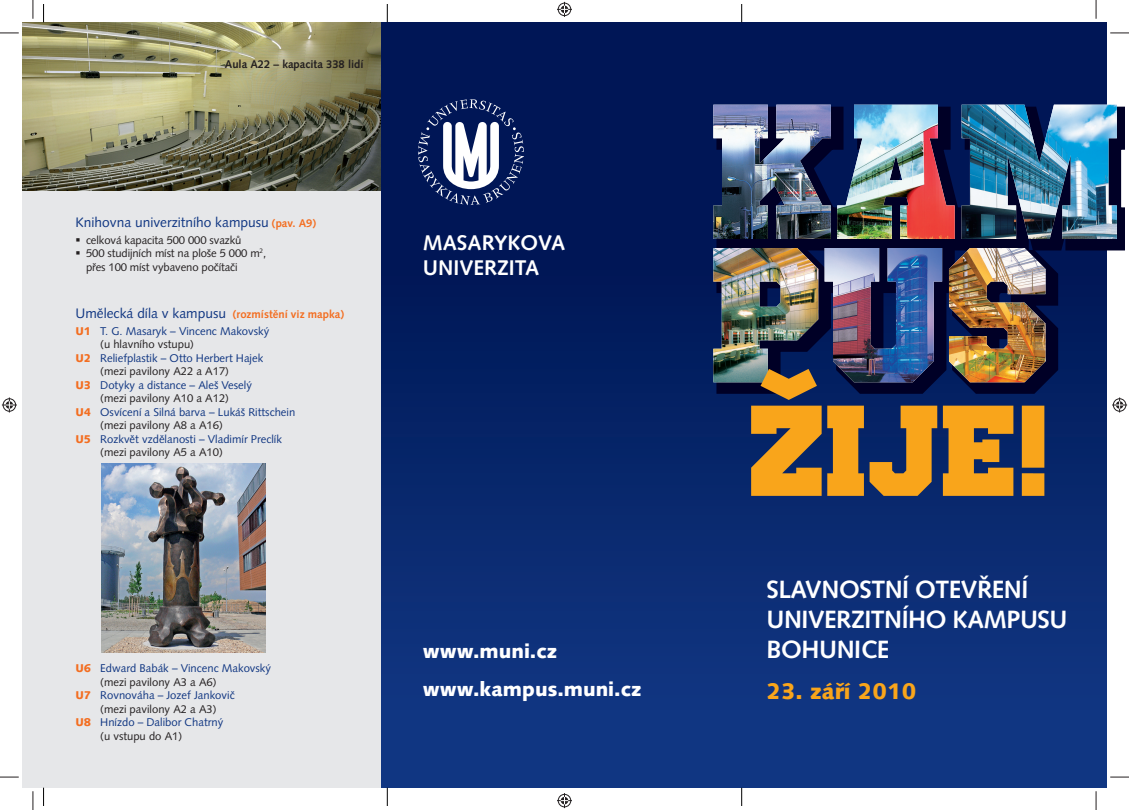
<style>
.page{position:relative;width:1129px;height:810px;background:#fff}
.page>*{position:absolute;margin:0;border:0;box-sizing:border-box;transform-origin:0 0}
.t1{font:700 25px/30px "Syntax LTCE";letter-spacing:-.02em;color:#fff}
.t2{font:900 22.5px "Syntax LTCE";color:#f9a51b}
.t3{font:700 21.25px/25.5px "Syntax LTCE";color:#fff}
.t4{font:900 20px "Syntax LTCE";color:#fff}
.t5{font:13.75px "Syntax LTCE";color:#103682}
.t6{font:11.25px "Syntax LTCE";color:#103682}
.t7{font:11.25px/13.5px "Syntax LTCE";color:#231f20}
.t8{font:700 11.25px "Syntax LTCE";color:#231f20}
.s1{font-weight:700;font-size:11.25px;color:#f36e21}
.s2{font-weight:900;color:#f36e21}
</style>
<div class="page">
<div style="left:22px;top:22px;width:737px;height:766px;background:#e6e7e9"></div>
<img style="left:22px;top:22px;width:359px;height:169px">
<div style="left:381px;top:22px;width:726px;height:766px;background:linear-gradient(to bottom,#000f4b,#113783)"></div>
<svg style="left:751px;top:412px;width:293px;height:84px;fill:#f9a51b"></svg>
<svg style="left:418px;top:99px;width:106px;height:106px"></svg>
<img style="left:101px;top:464px;width:164px;height:189px">
<svg style="left:387px;top:5px;width:1px;height:17px"></svg>
<svg style="left:387px;top:788px;width:1px;height:17px"></svg>
<svg style="left:741px;top:5px;width:1px;height:17px"></svg>
<svg style="left:741px;top:788px;width:1px;height:17px"></svg>
<svg style="left:43px;top:5px;width:1px;height:17px"></svg>
<svg style="left:43px;top:788px;width:1px;height:17px"></svg>
<svg style="left:0;top:32px;width:19px;height:2px"></svg>
<svg style="left:1110px;top:32px;width:19px;height:2px"></svg>
<svg style="left:0;top:776px;width:19px;height:2px"></svg>
<svg style="left:1110px;top:776px;width:19px;height:2px"></svg>
<svg style="left:32px;top:0;width:2px;height:19px"></svg>
<svg style="left:32px;top:791px;width:2px;height:19px"></svg>
<svg style="left:1095px;top:0;width:2px;height:19px"></svg>
<svg style="left:1095px;top:791px;width:2px;height:19px"></svg>
<svg style="left:557px;top:2px;width:15px;height:15px"></svg>
<svg style="left:557px;top:793px;width:15px;height:15px"></svg>
<svg style="left:2px;top:397px;width:15px;height:15px"></svg>
<img style="left:713px;top:103px;width:414px;height:309px">
<p class="t8" style="left:225px;top:60px;width:140px">Aula A22 – kapacita 338 lidí</p>
<p class="t5" style="left:75px;top:216px;width:242px">Knihovna univerzitního kampusu <span class="s1">(pav. A9)</span></p>
<p class="t7" style="left:75px;top:234px;width:168px">▪ celková kapacita 500 000 svazků</p>
<p class="t7" style="left:86px;top:247px;width:182px;text-indent:-11px">▪ 500 studijních míst na ploše 5 000 m<sup>2</sup>, přes 100 míst vybaveno počítači</p>
<p class="t5" style="left:75px;top:308px;width:270px">Umělecká díla v kampusu <span class="s1">(rozmístění viz mapka)</span></p>
<p class="t6" style="left:75px;top:326px;width:195px"><span class="s2">U1</span> T. G. Masaryk – Vincenc Makovský</p>
<p class="t7" style="left:100px;top:339px;width:95px">(u hlavního vstupu)</p>
<p class="t6" style="left:75px;top:353px;width:189px"><span class="s2">U2</span> Reliefplastik – Otto Herbert Hajek</p>
<p class="t7" style="left:100px;top:366px;width:130px">(mezi pavilony A22 a A17)</p>
<p class="t6" style="left:75px;top:380px;width:178px"><span class="s2">U3</span> Dotyky a distance – Aleš Veselý</p>
<p class="t7" style="left:100px;top:393px;width:130px">(mezi pavilony A10 a A12)</p>
<p class="t6" style="left:75px;top:407px;width:221px"><span class="s2">U4</span> Osvícení a Silná barva – Lukáš Rittschein</p>
<p class="t7" style="left:100px;top:420px;width:124px">(mezi pavilony A8 a A16)</p>
<p class="t6" style="left:75px;top:434px;width:208px"><span class="s2">U5</span> Rozkvět vzdělanosti – Vladimír Preclík</p>
<p class="t7" style="left:100px;top:447px;width:124px">(mezi pavilony A5 a A10)</p>
<h3 class="t3" style="left:423px;top:232px;width:144px">MASARYKOVA<br>UNIVERZITA</h3>
<p class="t6" style="left:75px;top:664px;width:197px"><span class="s2">U6</span> Edward Babák – Vincenc Makovský</p>
<p class="t7" style="left:100px;top:676px;width:118px">(mezi pavilony A3 a A6)</p>
<p class="t6" style="left:75px;top:691px;width:161px"><span class="s2">U7</span> Rovnováha – Jozef Jankovič</p>
<p class="t7" style="left:100px;top:703px;width:118px">(mezi pavilony A2 a A3)</p>
<p class="t6" style="left:75px;top:718px;width:149px"><span class="s2">U8</span> Hnízdo – Dalibor Chatrný</p>
<p class="t7" style="left:100px;top:730px;width:83px">(u vstupu do A1)</p>
<h3 class="t4" style="left:423px;top:643px;width:136px">www.muni.cz</h3>
<h3 class="t4" style="left:423px;top:681px;width:220px">www.kampus.muni.cz</h3>
<h1 class="t1" style="left:766px;top:576px;width:303px">SLAVNOSTNÍ OTEVŘENÍ<br>UNIVERZITNÍHO KAMPUSU<br>BOHUNICE</h1>
<h2 class="t2" style="left:766px;top:682px;width:151px">23. září 2010</h2>
</div>
